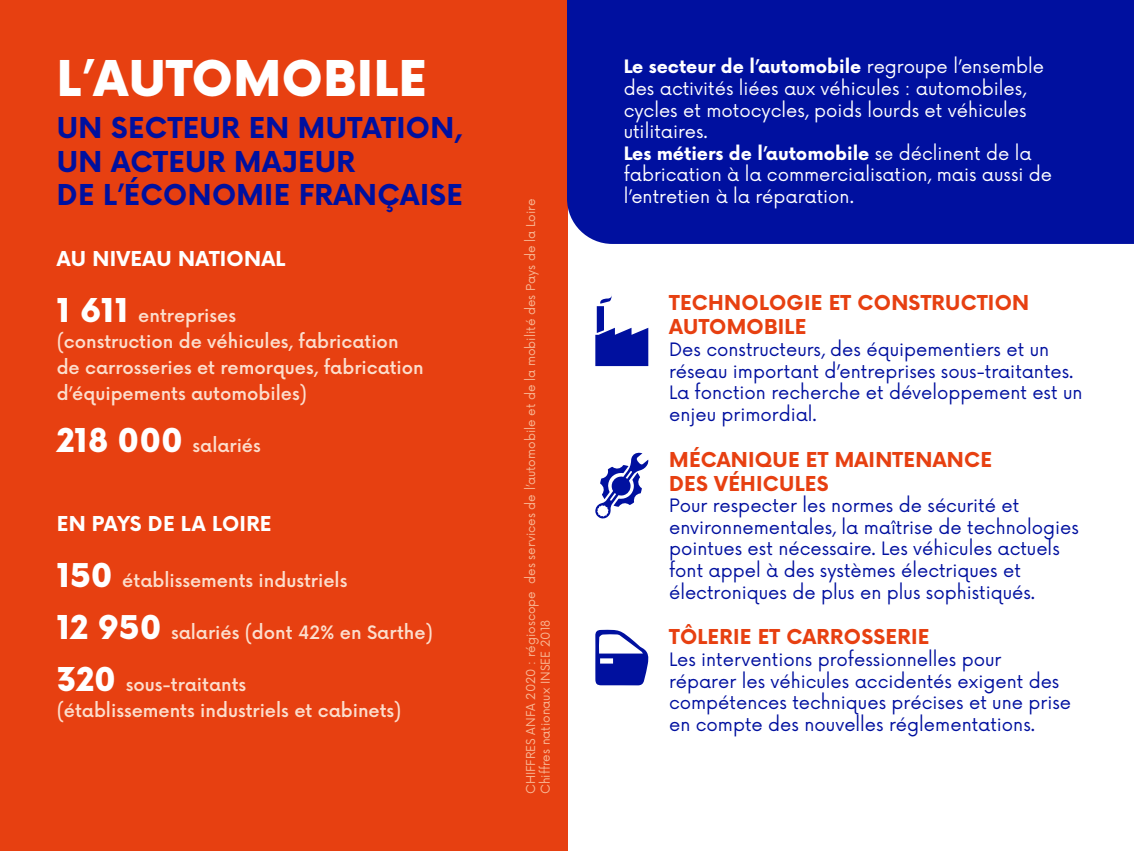
<style>
.page{position:relative;width:1134px;height:851px;background:#fff}
.page>*{position:absolute;margin:0;border:0;box-sizing:border-box;transform-origin:0 0}
.t1{font:900 48px "Now";letter-spacing:.01em;color:#fff}
.t2{font:700 28px/33.6px "Now";letter-spacing:.01em;color:#00109f}
.t3{font:700 20px/24px "Now";letter-spacing:.01em;color:#e74011}
.t4{font:700 20px "Now";letter-spacing:.015em;color:#fff}
.t5{font:18px/21.6px "Now";color:#00109f}
.t6{font:18px/21.6px "Now";color:#fff}
.t7{font:500 18px/26px "Now";color:#fcdecd}
.t8{font:12px/14.4px "Now";color:#f8b895}
.s1{font-weight:900;font-size:32px;color:#fff}
.s2{font-weight:700}
</style>
<div class="page">
<div style="left:0;top:0;width:567px;height:850px;background:#e74011"></div>
<svg style="left:595px;top:295px;width:53px;height:71px"></svg>
<svg style="left:595px;top:629px;width:54px;height:56px"></svg>
<svg style="left:595px;top:452px;width:53px;height:67px"></svg>
<div style="left:567px;top:0;width:567px;height:244px;background:#00109f"></div>
<h1 class="t1" style="left:57px;top:44px;width:371px">L’AUTOMOBILE</h1>
<h2 class="t2" style="left:57px;top:110px;width:408px">UN SECTEUR EN MUTATION,<br>UN ACTEUR MAJEUR<br>DE L’ÉCONOMIE FRANÇAISE</h2>
<p class="t4" style="left:57px;top:244px;width:230px">AU NIVEAU NATIONAL</p>
<p class="t7" style="left:57px;top:301px;width:369px"><span class="s1">1 611</span> entreprises<br>(construction de véhicules, fabrication de carrosseries et remorques, fabrication d’équipements automobiles)</p>
<p class="t7" style="left:57px;top:431px;width:206px"><span class="s1">218 000</span> salariés</p>
<p class="t4" style="left:57px;top:509px;width:216px">EN PAYS DE LA LOIRE</p>
<p class="t7" style="left:57px;top:566px;width:292px"><span class="s1">150</span> établissements industriels</p>
<p class="t7" style="left:57px;top:618px;width:378px"><span class="s1">12 950</span> salariés (dont 42% en Sarthe)</p>
<p class="t7" style="left:57px;top:670px;width:346px"><span class="s1">320</span> sous-traitants<br>(établissements industriels et cabinets)</p>
<p class="t8" style="left:523px;top:794px;width:597px;rotate:-90deg">CHIFFRES ANFA 2020 : régioscope des services de l’automobile et de la mobilité des Pays de la Loire<br>Chiffres nationaux INSEE 2018</p>
<p class="t6" style="left:624px;top:55px;width:430px"><span class="s2">Le secteur de l’automobile</span> regroupe l’ensemble des activités liées aux véhicules : automobiles, cycles et motocycles, poids lourds et véhicules utilitaires.<br><span class="s2">Les métiers de l’automobile</span> se déclinent de la fabrication à la commercialisation, mais aussi de l’entretien à la réparation.</p>
<p class="t3" style="left:669px;top:290px;width:362px">TECHNOLOGIE ET CONSTRUCTION<br>AUTOMOBILE</p>
<p class="t5" style="left:669px;top:337px;width:415px">Des constructeurs, des équipementiers et un réseau important d’entreprises sous-traitantes.<br>La fonction recherche et développement est un enjeu primordial.</p>
<p class="t3" style="left:669px;top:446px;width:324px">MÉCANIQUE ET MAINTENANCE<br>DES VÉHICULES</p>
<p class="t5" style="left:669px;top:493px;width:411px">Pour respecter les normes de sécurité et environnementales, la maîtrise de technologies pointues est nécessaire. Les véhicules actuels font appel à des systèmes électriques et électroniques de plus en plus sophistiqués.</p>
<p class="t3" style="left:669px;top:624px;width:262px">TÔLERIE ET CARROSSERIE</p>
<p class="t5" style="left:669px;top:647px;width:404px">Les interventions professionnelles pour réparer les véhicules accidentés exigent des compétences techniques précises et une prise en compte des nouvelles réglementations.</p>
</div>
